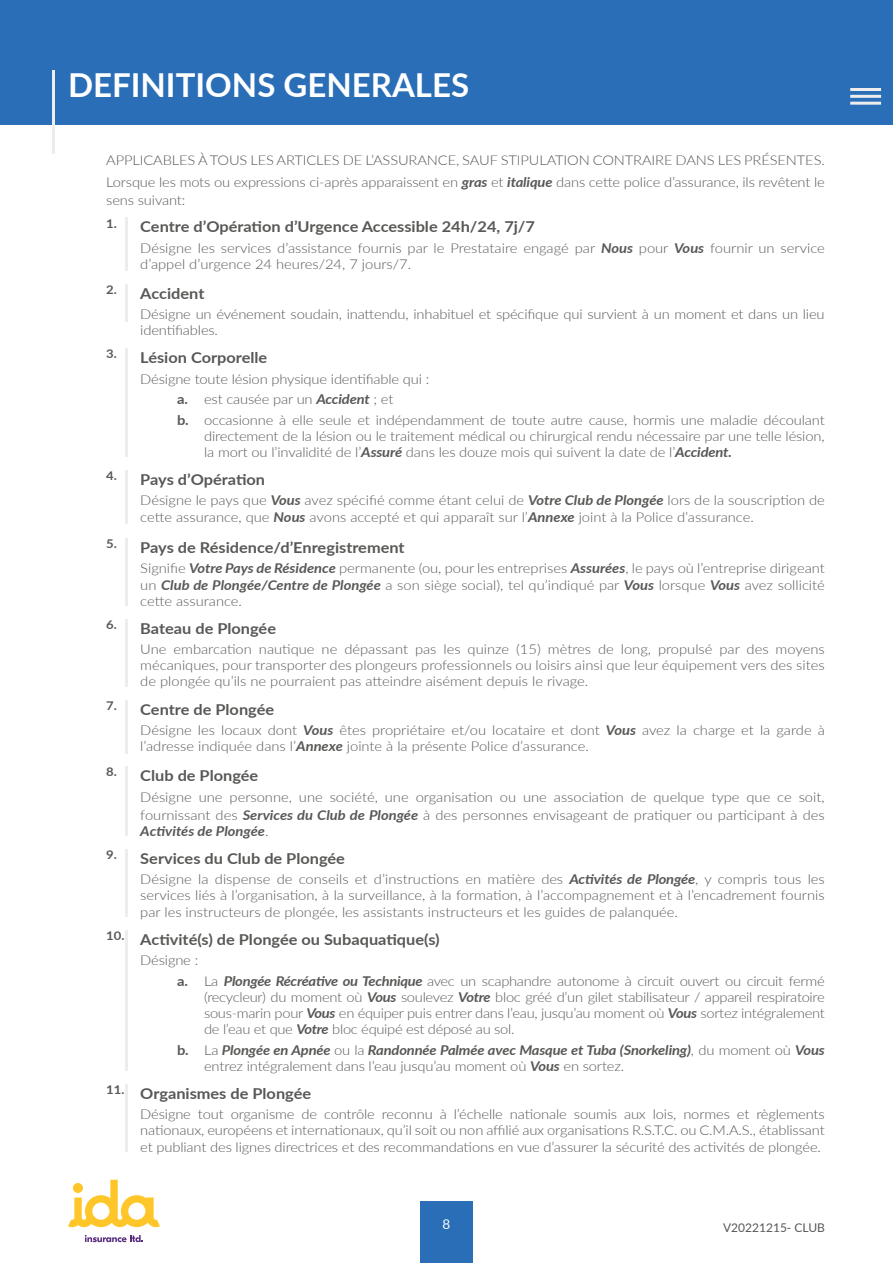
<style>
.page{position:relative;width:893px;height:1263px;background:#fff}
.page>*{position:absolute;margin:0;border:0;box-sizing:border-box;transform-origin:0 0}
.t1{font:700 33px "Lato";color:#fff}
.t2{font:700 15px "Lato";color:#585856;scale:1.09 1}
.t3{font:300 13.5px/16.2px "Lato";letter-spacing:-.01em;color:#585856;scale:1.09 1}
.t4{font:italic 700 13.5px "Lato";color:#585856;scale:1.09 1}
.t5{font:13.5px "Lato";color:#fff}
.t6{font:700 12px "Lato";color:#585856;scale:1.09 1}
.t7{font:12px "Lato";color:#575756}
.s1{font-weight:700;font-style:italic}
.s2{font-weight:700}
.s3{font-weight:300;font-style:normal}
</style>
<div class="page">
<div style="left:420px;top:1201px;width:52px;height:62px;background:#296eb6"></div>
<svg style="left:68px;top:1180px;width:92px;height:47px"></svg>
<svg style="left:85px;top:1235px;width:58px;height:7px"></svg>
<div style="left:0;top:0;width:893px;height:124px;background:#296eb6"></div>
<hr style="left:52px;top:71px;width:3px;height:83px;background:#eeeded">
<hr style="left:125px;top:218px;width:3px;height:53px;background:#eeeded">
<hr style="left:125px;top:284px;width:3px;height:37px;background:#eeeded">
<hr style="left:125px;top:349px;width:3px;height:108px;background:#eeeded">
<hr style="left:125px;top:470px;width:3px;height:54px;background:#eeeded">
<hr style="left:125px;top:538px;width:3px;height:68px;background:#eeeded">
<hr style="left:125px;top:619px;width:3px;height:68px;background:#eeeded">
<hr style="left:125px;top:700px;width:3px;height:53px;background:#eeeded">
<hr style="left:125px;top:767px;width:3px;height:69px;background:#eeeded">
<hr style="left:125px;top:849px;width:3px;height:68px;background:#eeeded">
<hr style="left:125px;top:930px;width:3px;height:141px;background:#eeeded">
<hr style="left:850px;top:88px;width:31px;height:3px;background:#eeeded">
<hr style="left:850px;top:95px;width:31px;height:3px;background:#eeeded">
<hr style="left:850px;top:102px;width:31px;height:3px;background:#eeeded">
<hr style="left:125px;top:1084px;width:3px;height:68px;background:#eeeded">
<h1 class="t1" style="left:68px;top:61px;width:403px">DEFINITIONS GENERALES</h1>
<p class="t3" style="left:106px;top:148px;width:661px;line-height:22.2px">APPLICABLES À TOUS LES ARTICLES DE L’ASSURANCE, SAUF STIPULATION CONTRAIRE DANS LES PRÉSENTES.<br>Lorsque les mots ou expressions ci-après apparaissent en <span class="s1">gras</span> et <span class="s1">italique</span> dans cette police d’assurance, ils revêtent le</p>
<p class="t3" style="left:106px;top:191px;width:74px">sens suivant:</p>
<p class="t6" style="left:106px;top:214px;width:11px">1.</p>
<p class="t6" style="left:106px;top:281px;width:11px">2.</p>
<p class="t6" style="left:106px;top:345px;width:11px">3.</p>
<p class="t6" style="left:106px;top:467px;width:11px">4.</p>
<p class="t6" style="left:106px;top:535px;width:11px">5.</p>
<p class="t6" style="left:106px;top:615px;width:11px">6.</p>
<p class="t6" style="left:106px;top:697px;width:11px">7.</p>
<p class="t6" style="left:106px;top:763px;width:11px">8.</p>
<p class="t6" style="left:106px;top:846px;width:11px">9.</p>
<p class="t6" style="left:106px;top:927px;width:18px">10.</p>
<p class="t6" style="left:106px;top:1081px;width:18px">11.</p>
<p class="t2" style="left:140px;top:216px;width:364px">Centre d’Opération d’Urgence Accessible 24h/24, 7j/7</p>
<p class="t3" style="left:140px;top:239px;width:629px">Désigne les services d’assistance fournis par le Prestataire engagé par <span class="s1">Nous</span> pour <span class="s1">Vous</span> fournir un service d’appel d’urgence 24 heures/24, 7 jours/7.</p>
<p class="t2" style="left:140px;top:282px;width:60px">Accident</p>
<p class="t3" style="left:140px;top:306px;width:629px">Désigne un événement soudain, inattendu, inhabituel et spécifique qui survient à un moment et dans un lieu identifiables.</p>
<p class="t2" style="left:140px;top:347px;width:118px">Lésion Corporelle</p>
<p class="t3" style="left:177px;top:368px;width:596px;line-height:20.4px;text-indent:-37px">Désigne toute lésion physique identifiable qui :<br><span class="s2">a.</span> est causée par un <span class="s1">Accident</span> ; et<br><span class="s2">b.</span> occasionne à elle seule et indépendamment de toute autre cause, hormis une maladie découlant</p>
<p class="t3" style="left:204px;top:427px;width:571px">directement de la lésion ou le traitement médical ou chirurgical rendu nécessaire par une telle lésion, la mort ou l’invalidité de l’<span class="s1">Assuré</span> dans les douze mois qui suivent la date de l’<span class="s1">Accident.</span></p>
<p class="t2" style="left:140px;top:468px;width:116px">Pays d’Opération</p>
<p class="t3" style="left:140px;top:492px;width:629px">Désigne le pays que <span class="s1">Vous</span> avez spécifié comme étant celui de <span class="s1">Votre Club de Plongée</span> lors de la souscription de cette assurance, que <span class="s1">Nous</span> avons accepté et qui apparaît sur l’<span class="s1">Annexe</span> joint à la Police d’assurance.</p>
<p class="t2" style="left:140px;top:536px;width:244px">Pays de Résidence/d’Enregistrement</p>
<p class="t3" style="left:140px;top:560px;width:629px;text-align:justify">Signifie <span class="s1">Votre Pays de Résidence</span> permanente (ou, pour les entreprises <span class="s1">Assurées</span>, le pays où l’entreprise dirigeant un <span class="s1">Club de Plongée/Centre de Plongée</span> a son siège social), tel qu’indiqué par <span class="s1">Vous</span> lorsque <span class="s1">Vous</span> avez sollicité cette assurance.</p>
<p class="t2" style="left:140px;top:617px;width:126px">Bateau de Plongée</p>
<p class="t3" style="left:140px;top:640px;width:629px;text-align:justify">Une embarcation nautique ne dépassant pas les quinze (15) mètres de long, propulsé par des moyens mécaniques, pour transporter des plongeurs professionnels ou loisirs ainsi que leur équipement vers des sites de plongée qu’ils ne pourraient pas atteindre aisément depuis le rivage.</p>
<p class="t2" style="left:140px;top:698px;width:124px">Centre de Plongée</p>
<p class="t3" style="left:140px;top:722px;width:629px">Désigne les locaux dont <span class="s1">Vous</span> êtes propriétaire et/ou locataire et dont <span class="s1">Vous</span> avez la charge et la garde à l’adresse indiquée dans l’<span class="s1">Annexe</span> jointe à la présente Police d’assurance.</p>
<p class="t2" style="left:140px;top:765px;width:110px">Club de Plongée</p>
<p class="t3" style="left:140px;top:787px;width:629px;line-height:18px">Désigne une personne, une société, une organisation ou une association de quelque type que ce soit, fournissant des <span class="s1">Services du Club de Plongée</span> à des personnes envisageant de pratiquer ou participant à des</p>
<p class="t4" style="left:140px;top:821px;width:119px">Activités de Plongée<span class="s3">.</span></p>
<p class="t2" style="left:140px;top:847px;width:189px">Services du Club de Plongée</p>
<p class="t3" style="left:140px;top:871px;width:629px;text-align:justify">Désigne la dispense de conseils et d’instructions en matière des <span class="s1">Activités de Plongée</span>, y compris tous les services liés à l’organisation, à la surveillance, à la formation, à l’accompagnement et à l’encadrement fournis par les instructeurs de plongée, les assistants instructeurs et les guides de palanquée.</p>
<p class="t2" style="left:140px;top:928px;width:276px">Activité(s) de Plongée ou Subaquatique(s)</p>
<p class="t3" style="left:177px;top:950px;width:596px;line-height:20.4px;text-indent:-37px">Désigne :<br><span class="s2">a.</span> La <span class="s1">Plongée Récréative ou Technique</span> avec un scaphandre autonome à circuit ouvert ou circuit fermé</p>
<p class="t3" style="left:204px;top:988px;width:571px;text-align:justify">(recycleur) du moment où <span class="s1">Vous</span> soulevez <span class="s1">Votre</span> bloc gréé d’un gilet stabilisateur / appareil respiratoire sous-marin pour <span class="s1">Vous</span> en équiper puis entrer dans l’eau, jusqu’au moment où <span class="s1">Vous</span> sortez intégralement de l’eau et que <span class="s1">Votre</span> bloc équipé est déposé au sol.</p>
<p class="t3" style="left:204px;top:1041px;width:571px;text-indent:-27px"><span class="s2">b.</span> La <span class="s1">Plongée en Apnée</span> ou la <span class="s1">Randonnée Palmée avec Masque et Tuba (Snorkeling)</span>, du moment où <span class="s1">Vous </span>entrez intégralement dans l’eau jusqu’au moment où <span class="s1">Vous</span> en sortez.</p>
<p class="t2" style="left:140px;top:1082px;width:158px">Organismes de Plongée</p>
<p class="t3" style="left:140px;top:1106px;width:629px;text-align:justify">Désigne tout organisme de contrôle reconnu à l’échelle nationale soumis aux lois, normes et règlements nationaux, européens et internationaux, qu’il soit ou non affilié aux organisations R.S.T.C. ou C.M.A.S., établissant et publiant des lignes directrices et des recommandations en vue d’assurer la sécurité des activités de plongée.</p>
<p class="t5" style="left:443px;top:1214px;width:9px">8</p>
<p class="t7" style="left:723px;top:1219px;width:103px">V20221215- CLUB</p>
</div>
